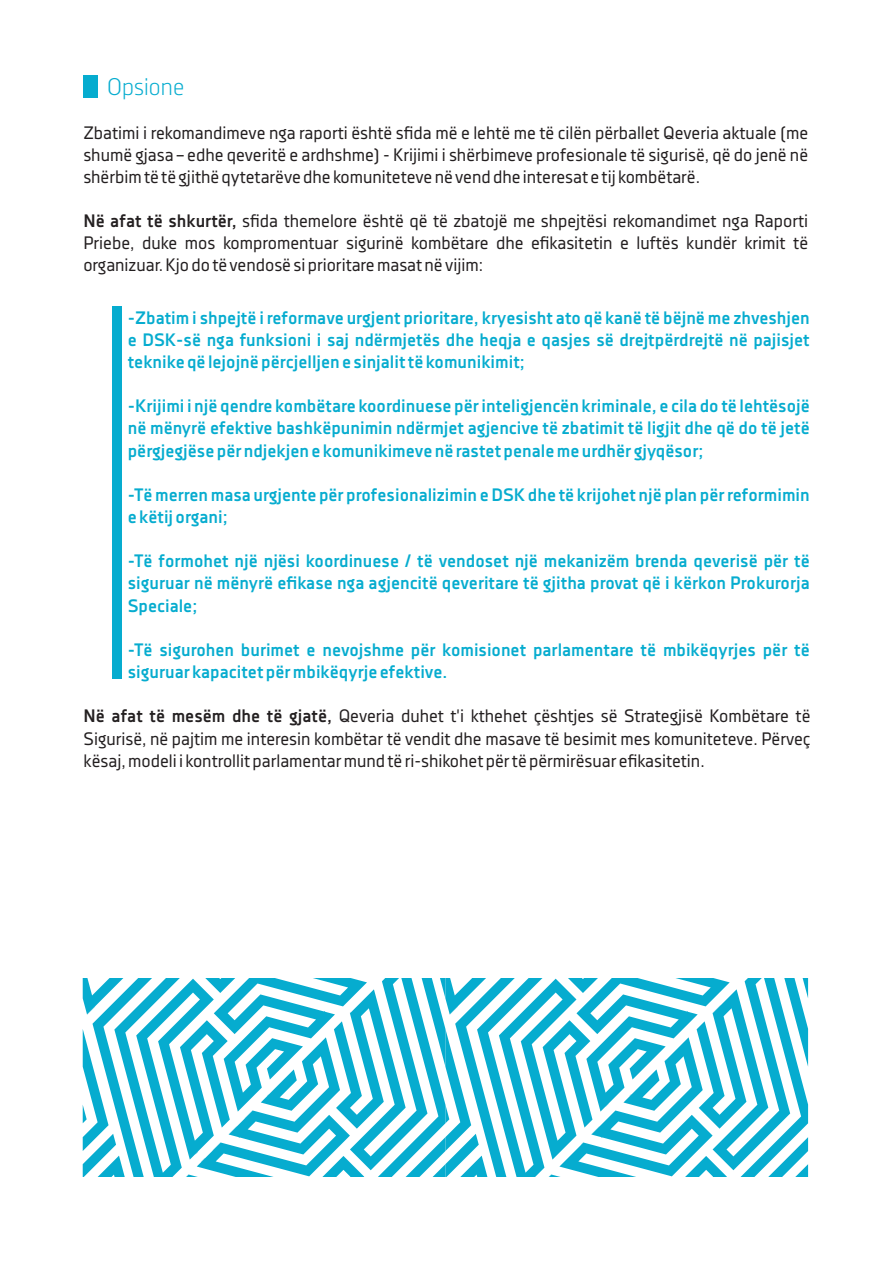
<style>
.page{position:relative;width:893px;height:1263px;background:#fff}
.page>*{position:absolute;margin:0;border:0;box-sizing:border-box;transform-origin:0 0}
.t1{font:24px "Decima Nova Pro Lt";color:#06accf}
.t2{font:700 18px/22.2px "Decima Nova Pro";color:#06accf;text-align:justify}
.t3{font:18px/22.2px "Decima Nova Pro";color:#231f20;text-align:justify}
.s1{font-weight:700}
</style>
<div class="page">
<svg style="left:83px;top:978px;width:725px;height:199px"></svg>
<div style="left:84px;top:75px;width:14px;height:23px;background:#06accf"></div>
<div style="left:112px;top:306px;width:9px;height:372px;background:#06accf"></div>
<h1 class="t1" style="left:107px;top:77px;width:79px">Opsione</h1>
<p class="t3" style="left:83px;top:123px;width:726px">Zbatimi i rekomandimeve nga raporti është sfida më e lehtë me të cilën përballet Qeveria aktuale (me shumë gjasa – edhe qeveritë e ardhshme) - Krijimi i shërbimeve profesionale të sigurisë, që do jenë në shërbim të të gjithë qytetarëve dhe komuniteteve në vend dhe interesat e tij kombëtarë.</p>
<p class="t3" style="left:83px;top:212px;width:726px"><span class="s1">Në afat të shkurtër,</span> sfida themelore është që të zbatojë me shpejtësi rekomandimet nga Raporti Priebe, duke mos kompromentuar sigurinë kombëtare dhe efikasitetin e luftës kundër krimit të organizuar. Kjo do të vendosë si prioritare masat në vijim:</p>
<p class="t2" style="left:128px;top:308px;width:683px">-Zbatim i shpejtë i reformave urgjent prioritare, kryesisht ato që kanë të bëjnë me zhveshjen e DSK-së nga funksioni i saj ndërmjetës dhe heqja e qasjes së drejtpërdrejtë në pajisjet teknike që lejojnë përcjelljen e sinjalit të komunikimit;</p>
<p class="t2" style="left:128px;top:397px;width:683px">-Krijimi i një qendre kombëtare koordinuese për inteligjencën kriminale, e cila do të lehtësojë në mënyrë efektive bashkëpunimin ndërmjet agjencive të zbatimit të ligjit dhe që do të jetë përgjegjëse për ndjekjen e komunikimeve në rastet penale me urdhër gjyqësor;</p>
<p class="t2" style="left:128px;top:485px;width:683px">-Të merren masa urgjente për profesionalizimin e DSK dhe të krijohet një plan për reformimin e këtij organi;</p>
<p class="t2" style="left:128px;top:552px;width:683px">-Të formohet një njësi koordinuese / të vendoset një mekanizëm brenda qeverisë për të siguruar në mënyrë efikase nga agjencitë qeveritare të gjitha provat që i kërkon Prokurorja Speciale;</p>
<p class="t2" style="left:128px;top:640px;width:683px">-Të sigurohen burimet e nevojshme për komisionet parlamentare të mbikëqyrjes për të siguruar kapacitet për mbikëqyrje efektive.</p>
<p class="t3" style="left:84px;top:707px;width:728px"><span class="s1">Në afat të mesëm dhe të gjatë,</span> Qeveria duhet t'i kthehet çështjes së Strategjisë Kombëtare të Sigurisë, në pajtim me interesin kombëtar të vendit dhe masave të besimit mes komuniteteve. Përveç kësaj, modeli i kontrollit parlamentar mund të ri-shikohet për të përmirësuar efikasitetin.</p>
</div>
